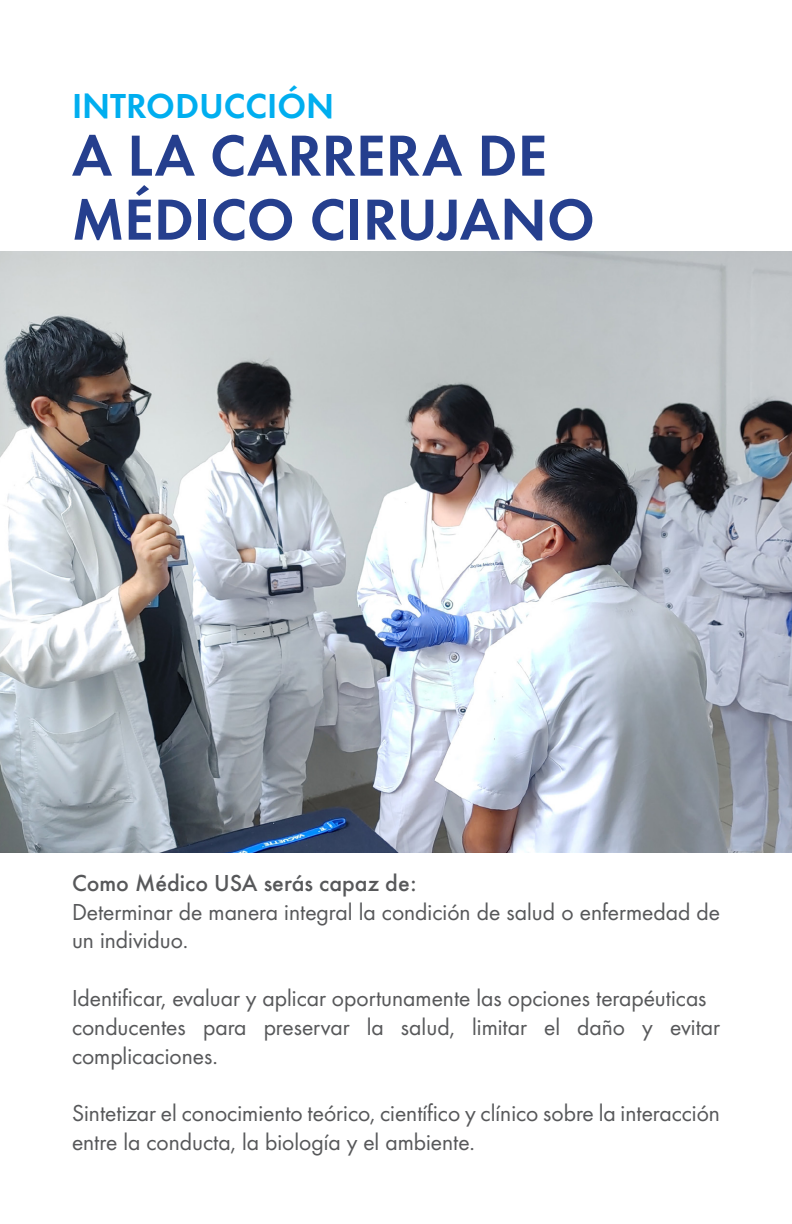
<style>
.page{position:relative;width:792px;height:1224px;background:#fff}
.page>*{position:absolute;margin:0;border:0;box-sizing:border-box;transform-origin:0 0}
.t1{font:600 60px/64px "Futura";color:#253f8e}
.t2{font:600 36px "Futura";color:#00aeef}
.t3{font:24px/28.8px "Futura";color:#57585a}
.t4{font:500 24px "Futura";color:#57585a}
</style>
<div class="page">
<img style="left:0;top:251px;width:792px;height:601px">
<p class="t2" style="left:72px;top:84px;width:264px">INTRODUCCIÓN</p>
<p class="t1" style="left:72px;top:123px;width:524px">A LA CARRERA DE<br>MÉDICO CIRUJANO</p>
<p class="t4" style="left:72px;top:869px;width:346px">Como Médico USA serás capaz de:</p>
<p class="t3" style="left:72px;top:897px;width:650px">Determinar de manera integral la condición de salud o enfermedad de un individuo.</p>
<p class="t3" style="left:72px;top:983px;width:636px">Identificar, evaluar y aplicar oportunamente las opciones terapéuticas</p>
<p class="t3" style="left:72px;top:1012px;width:650px">conducentes para preservar la salud, limitar el daño y evitar complicaciones.</p>
<p class="t3" style="left:72px;top:1099px;width:650px">Sintetizar el conocimiento teórico, científico y clínico sobre la interacción entre la conducta, la biología y el ambiente.</p>
</div>
